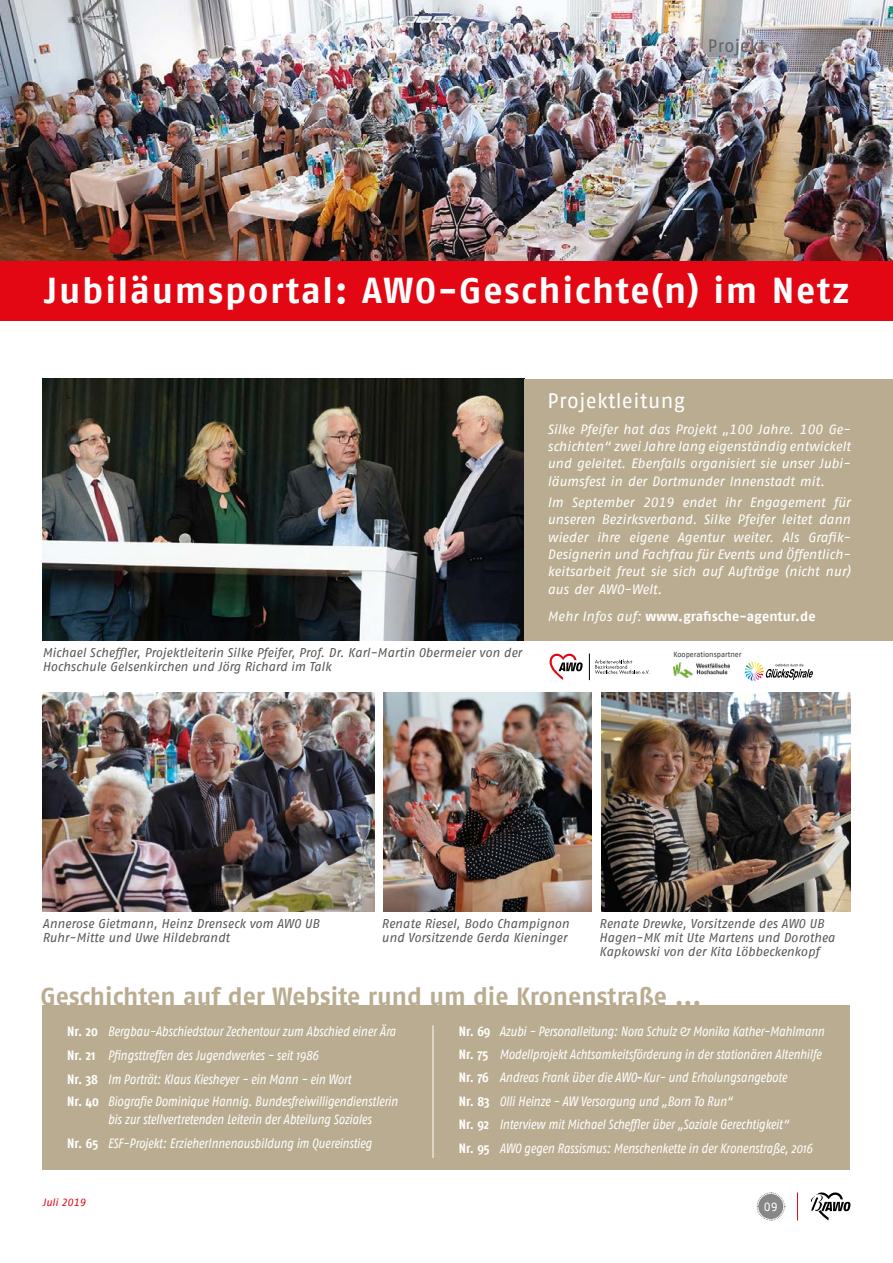
<style>
.page{position:relative;width:893px;height:1263px;background:#fff}
.page>*{position:absolute;margin:0;border:0;box-sizing:border-box;transform-origin:0 0}
.t1{font:700 36px "AWO Fago Office";letter-spacing:.05em;color:#fff}
.t2{font:700 24.75px "AWO Fago Office";letter-spacing:-.005em;color:#baac90}
.t3{font:21px "AWO Fago Office";letter-spacing:.025em;color:#fff}
.t4{font:18px "AWO Fago Office";letter-spacing:.02em;color:#646363}
.t5{font:italic 13.5px/23.4px "AWO Fago Cond";color:#fff}
.t6{font:italic 13.5px/17.4px "AWO Fago Office";color:#fff;text-align:justify}
.t7{font:700 13.5px "AWO Fago Office";letter-spacing:.005em;color:#fff}
.t8{font:italic 12.75px/14.2px "AWO Fago Office";letter-spacing:-.005em;color:#575756}
.t9{font:12px "AWO Fago Office";color:#fff}
.t10{font:italic 10.5px "AWO Fago Office";color:#e30613}
.t11{font:7.5px "AWO Fago Office";color:#3c3c3b}
.s1{font-weight:400;font-style:italic}
.s2{font-weight:700;font-style:normal}
</style>
<div class="page">
<img style="left:0;top:0;width:893px;height:261px">
<img style="left:43px;top:379px;width:481px;height:261px">
<div style="left:0;top:261px;width:893px;height:59px;background:#e30613"></div>
<div style="left:43px;top:1005px;width:807px;height:164px;background:#baac90"></div>
<hr style="left:433px;top:1025px;width:1px;height:133px;background:#fff">
<div style="left:524px;top:379px;width:369px;height:261px;background:#baac90"></div>
<svg style="left:810px;top:1192px;width:40px;height:28px"></svg>
<svg style="left:756px;top:1192px;width:29px;height:29px"></svg>
<div style="left:758px;top:1194px;width:25px;height:25px;background:#878787;border-radius:50%"></div>
<svg style="left:797px;top:1192px;width:1px;height:28px"></svg>
<img style="left:673px;top:663px;width:57px;height:15px">
<svg style="left:745px;top:662px;width:68px;height:19px"></svg>
<svg style="left:549px;top:653px;width:34px;height:27px"></svg>
<svg style="left:589px;top:653px;width:61px;height:27px"></svg>
<img style="left:43px;top:692px;width:331px;height:220px">
<img style="left:383px;top:692px;width:208px;height:220px">
<img style="left:601px;top:692px;width:249px;height:220px">
<h3 class="t4" style="left:708px;top:35px;width:59px">Projekt</h3>
<h1 class="t1" style="left:44px;top:269px;width:806px">Jubiläumsportal: AWO-Geschichte(n) im Netz</h1>
<p class="t8" style="left:43px;top:645px;width:481px">Michael Scheffler, Projektleiterin Silke Pfeifer, Prof. Dr. Karl-Martin Obermeier von der<br>Hochschule Gelsenkirchen und Jörg Richard im Talk</p>
<h3 class="t3" style="left:547px;top:389px;width:139px">Projektleitung</h3>
<p class="t6" style="left:547px;top:420px;width:304px">Silke Pfeifer hat das Projekt „100 Jahre. 100 Ge&shy;schichten“ zwei Jahre lang eigenständig entwickelt und geleitet. Ebenfalls organisiert sie unser Jubi&shy;läumsfest in der Dortmunder Innenstadt mit.</p>
<p class="t6" style="left:547px;top:493px;width:304px">Im September 2019 endet ihr Engagement für unseren Bezirksverband. Silke Pfeifer leitet dann wieder ihre eigene Agentur weiter. Als Grafik-Designerin und Fachfrau für Events und Öffentlich&shy;keitsarbeit freut sie sich auf Aufträge (nicht nur) aus der AWO-Welt.</p>
<p class="t7" style="left:547px;top:608px;width:270px"><span class="s1">Mehr Infos auf:</span> www.grafische-agentur.de</p>
<p class="t11" style="left:673px;top:650px;width:70px">Kooperationspartner</p>
<p class="t8" style="left:43px;top:916px;width:279px">Annerose Gietmann, Heinz Drenseck vom AWO UB<br>Ruhr-Mitte und Uwe Hildebrandt</p>
<p class="t8" style="left:382px;top:916px;width:189px">Renate Riesel, Bodo Champignon und Vorsitzende Gerda Kieninger</p>
<p class="t8" style="left:599px;top:916px;width:237px">Renate Drewke, Vorsitzende des AWO UB<br>Hagen-MK mit Ute Martens und Dorothea<br>Kapkowski von der Kita Löbbeckenkopf</p>
<h2 class="t2" style="left:40px;top:982px;width:663px">Geschichten auf der Website rund um die Kronenstraße ...</h2>
<p class="t5" style="left:67px;top:1019px;width:330px;line-height:24px"><span class="s2">Nr. 20</span> Bergbau-Abschiedstour Zechentour zum Abschied einer Ära<br><span class="s2">Nr. 21</span> Pfingsttreffen des Jugendwerkes - seit 1986<br><span class="s2">Nr. 38</span> Im Porträt: Klaus Kiesheyer - ein Mann - ein Wort</p>
<p class="t5" style="left:108px;top:1092px;width:291px;line-height:18px;text-indent:-40px"><span class="s2">Nr. 40</span> Biografie Dominique Hannig. Bundesfreiwilligendienstlerin bis zur stellvertretenden Leiterin der Abteilung Soziales</p>
<p class="t5" style="left:67px;top:1131px;width:306px"><span class="s2">Nr. 65</span> ESF-Projekt: ErzieherInnenausbildung im Quereinstieg</p>
<p class="t10" style="left:43px;top:1196px;width:45px">Juli 2019</p>
<p class="t5" style="left:459px;top:1019px;width:367px"><span class="s2">Nr. 69</span> Azubi - Personalleitung: Nora Schulz &amp; Monika Kather-Mahlmann <span class="s2">Nr. 75</span> Modellprojekt Achtsamkeitsförderung in der stationären Altenhilfe <span class="s2">Nr. 76</span> Andreas Frank über die AWO<span class="s2">-</span>Kur- und Erholungsangebote<br><span class="s2">Nr. 83</span> Olli Heinze - AW Versorgung und „Born To Run“<br><span class="s2">Nr. 92</span> Interview mit Michael Scheffler über „Soziale Gerechtigkeit“<br><span class="s2">Nr. 95</span> AWO gegen Rassismus: Menschenkette in der Kronenstraße, 2016</p>
<p class="t9" style="left:764px;top:1199px;width:15px">09</p>
</div>
